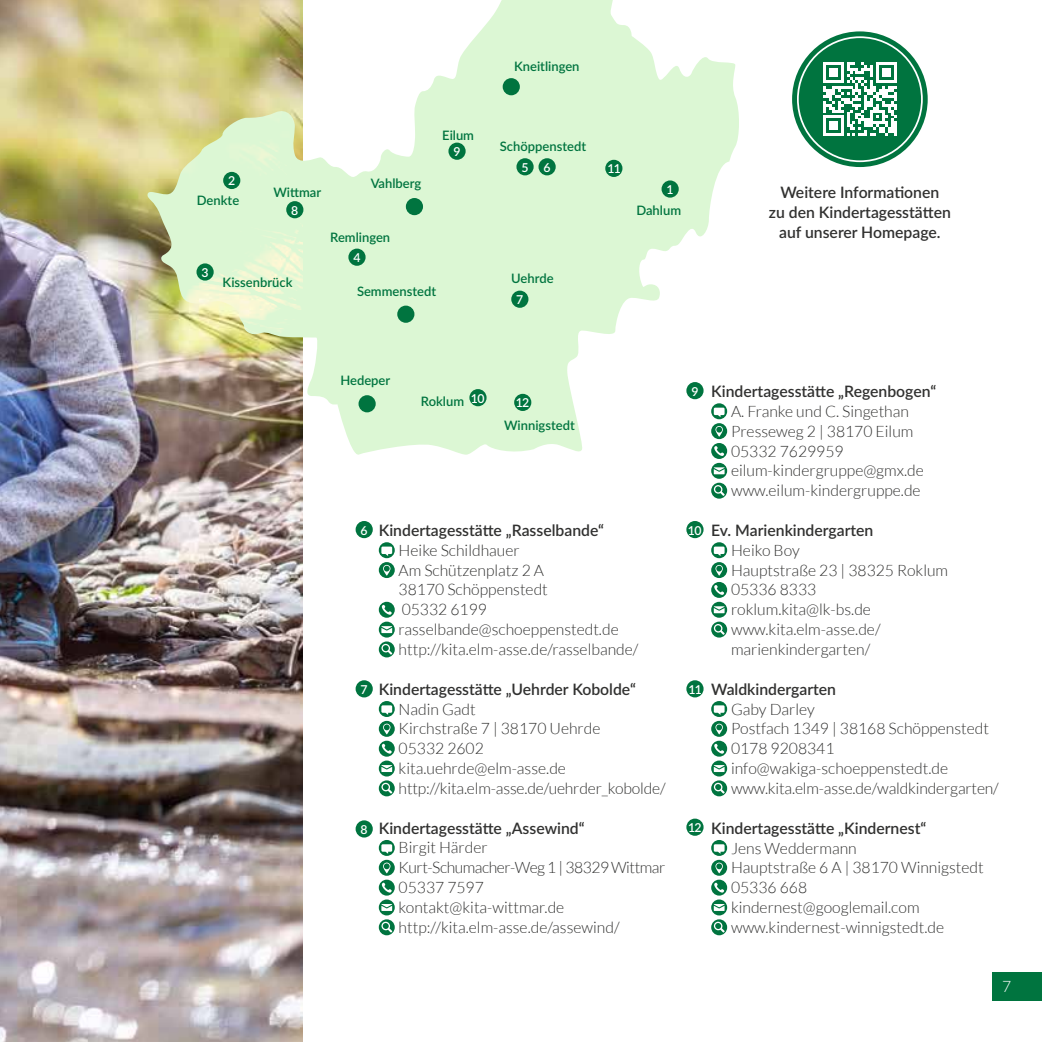
<style>
.page{position:relative;width:1042px;height:1042px;background:#fff}
.page>*{position:absolute;margin:0;border:0;box-sizing:border-box;transform-origin:0 0}
.t1{font:300 15.75px/19.8px "Lato";color:#313130}
.t2{font:600 15.75px/19.8px "Lato";color:#313130;text-align:center}
.t3{font:300 15.75px "Lato";color:#fff}
.t4{font:600 12.95px "Lato";color:#00743f}
.t5{font:600 12.25px "Lato";letter-spacing:-.05em;color:#fff}
</style>
<div class="page">
<div style="left:992px;top:972px;width:50px;height:29px;background:#00743f"></div>
<img style="left:0;top:0;width:303px;height:1042px">
<svg style="left:711px;top:456px;width:16px;height:43px"></svg>
<svg style="left:711px;top:542px;width:16px;height:95px"></svg>
<svg style="left:711px;top:701px;width:16px;height:95px"></svg>
<svg style="left:711px;top:840px;width:16px;height:95px"></svg>
<svg style="left:379px;top:542px;width:16px;height:36px"></svg>
<svg style="left:379px;top:602px;width:16px;height:55px"></svg>
<svg style="left:379px;top:701px;width:16px;height:95px"></svg>
<svg style="left:379px;top:840px;width:16px;height:95px"></svg>
<div style="left:356px;top:680px;width:17px;height:17px;background:#00743f;border-radius:50%"></div>
<div style="left:356px;top:820px;width:17px;height:17px;background:#00743f;border-radius:50%"></div>
<div style="left:686px;top:818px;width:17px;height:18px;background:#00743f;border-radius:50%"></div>
<div style="left:686px;top:680px;width:17px;height:17px;background:#00743f;border-radius:50%"></div>
<div style="left:686px;top:521px;width:17px;height:17px;background:#00743f;border-radius:50%"></div>
<svg style="left:147px;top:0;width:592px;height:456px;fill:#dcf7d4"></svg>
<div style="left:503px;top:78px;width:17px;height:17px;background:#00743f;border-radius:50%"></div>
<div style="left:406px;top:198px;width:17px;height:17px;background:#00743f;border-radius:50%"></div>
<div style="left:397px;top:306px;width:17px;height:17px;background:#00743f;border-radius:50%"></div>
<div style="left:358px;top:395px;width:18px;height:17px;background:#00743f;border-radius:50%"></div>
<div style="left:661px;top:180px;width:18px;height:18px;background:#00743f;border-radius:50%"></div>
<div style="left:223px;top:172px;width:17px;height:17px;background:#00743f;border-radius:50%"></div>
<div style="left:196px;top:263px;width:18px;height:18px;background:#00743f;border-radius:50%"></div>
<div style="left:348px;top:249px;width:17px;height:17px;background:#00743f;border-radius:50%"></div>
<div style="left:516px;top:158px;width:18px;height:17px;background:#00743f;border-radius:50%"></div>
<div style="left:538px;top:158px;width:18px;height:17px;background:#00743f;border-radius:50%"></div>
<div style="left:511px;top:291px;width:17px;height:17px;background:#00743f;border-radius:50%"></div>
<div style="left:286px;top:201px;width:17px;height:17px;background:#00743f;border-radius:50%"></div>
<div style="left:448px;top:143px;width:18px;height:17px;background:#00743f;border-radius:50%"></div>
<div style="left:469px;top:389px;width:17px;height:17px;background:#00743f;border-radius:50%"></div>
<div style="left:605px;top:160px;width:17px;height:17px;background:#00743f;border-radius:50%"></div>
<div style="left:514px;top:394px;width:17px;height:17px;background:#00743f;border-radius:50%"></div>
<svg style="left:792px;top:31px;width:135px;height:136px;background:#228659"></svg>
<div style="left:798px;top:37px;width:124px;height:124px;background:#00743f;border-radius:50%"></div>
<div style="left:797px;top:36px;width:126px;height:126px;border:2px solid #fff;border-radius:50%"></div>
<svg style="left:823px;top:62px;width:74px;height:74px"></svg>
<div style="left:356px;top:521px;width:17px;height:17px;background:#00743f;border-radius:50%"></div>
<p class="t4" style="left:514px;top:57px;width:67px">Kneitlingen</p>
<p class="t4" style="left:442px;top:126px;width:33px">Eilum</p>
<p class="t5" style="left:453px;top:143px;width:9px">9</p>
<p class="t4" style="left:500px;top:137px;width:88px">Schöppenstedt</p>
<p class="t5" style="left:521px;top:158px;width:31px">5 6</p>
<p class="t5" style="left:607px;top:160px;width:15px">11</p>
<p class="t5" style="left:228px;top:172px;width:9px">2</p>
<p class="t4" style="left:197px;top:191px;width:44px">Denkte</p>
<p class="t4" style="left:273px;top:183px;width:49px">Wittmar</p>
<p class="t5" style="left:291px;top:201px;width:9px">8</p>
<p class="t4" style="left:371px;top:174px;width:52px">Vahlberg</p>
<p class="t4" style="left:330px;top:228px;width:62px">Remlingen</p>
<p class="t5" style="left:666px;top:181px;width:9px">1</p>
<p class="t4" style="left:636px;top:201px;width:46px">Dahlum</p>
<p class="t2" style="left:769px;top:182px;width:183px">Weitere Informationen<br>zu den Kindertagesstätten auf unserer Homepage.</p>
<p class="t5" style="left:353px;top:249px;width:9px">4</p>
<p class="t5" style="left:201px;top:264px;width:9px">3</p>
<p class="t4" style="left:223px;top:273px;width:71px">Kissenbrück</p>
<p class="t4" style="left:357px;top:282px;width:81px">Semmenstedt</p>
<p class="t4" style="left:511px;top:269px;width:44px">Uehrde</p>
<p class="t5" style="left:516px;top:291px;width:9px">7</p>
<p class="t4" style="left:340px;top:371px;width:51px">Hedeper</p>
<p class="t4" style="left:421px;top:392px;width:45px">Roklum</p>
<p class="t5" style="left:471px;top:389px;width:15px">10</p>
<p class="t5" style="left:516px;top:394px;width:15px">12</p>
<p class="t4" style="left:504px;top:416px;width:72px">Winnigstedt</p>
<p class="t5" style="left:691px;top:382px;width:9px">9</p>
<p class="t2" style="left:379px;top:519px;width:227px">Kindertagesstätte „Rasselbande“</p>
<p class="t1" style="left:399px;top:540px;width:241px">Heike Schildhauer<br>Am Schützenplatz 2 A<br>38170 Schöppenstedt<br>05332 6199 rasselbande@schoeppenstedt.de http://kita.elm-asse.de/rasselbande/</p>
<p class="t2" style="left:379px;top:678px;width:259px">Kindertagesstätte „Uehrder Kobolde“</p>
<p class="t1" style="left:399px;top:699px;width:268px">Nadin Gadt<br>Kirchstraße 7 | 38170 Uehrde<br>05332 2602<br>kita.uehrde@elm-asse.de http://kita.elm-asse.de/uehrder_kobolde/</p>
<p class="t2" style="left:379px;top:817px;width:207px">Kindertagesstätte „Assewind“</p>
<p class="t1" style="left:399px;top:838px;width:268px">Birgit Härder<br>Kurt-Schumacher-Weg 1 | 38329 Wittmar<br>05337 7597<br>kontakt@kita-wittmar.de http://kita.elm-asse.de/assewind/</p>
<p class="t5" style="left:688px;top:521px;width:15px">10</p>
<p class="t5" style="left:361px;top:521px;width:9px">6</p>
<p class="t5" style="left:688px;top:680px;width:15px">11</p>
<p class="t5" style="left:361px;top:680px;width:9px">7</p>
<p class="t5" style="left:361px;top:820px;width:9px">8</p>
<p class="t5" style="left:688px;top:819px;width:15px">12</p>
<p class="t2" style="left:711px;top:381px;width:227px">Kindertagesstätte „Regenbogen“</p>
<p class="t1" style="left:731px;top:401px;width:194px">A. Franke und C. Singethan<br>Presseweg 2 | 38170 Eilum<br>05332 7629959 eilum-kindergruppe@gmx.de www.eilum-kindergruppe.de</p>
<p class="t2" style="left:711px;top:519px;width:164px">Ev. Marienkindergarten</p>
<p class="t1" style="left:731px;top:540px;width:219px">Heiko Boy<br>Hauptstraße 23 | 38325 Roklum<br>05336 8333 roklum.kita@lk-bs.de www.kita.elm-asse.de/ marienkindergarten/</p>
<p class="t2" style="left:711px;top:678px;width:126px">Waldkindergarten</p>
<p class="t1" style="left:731px;top:699px;width:269px">Gaby Darley<br>Postfach 1349 | 38168 Schöppenstedt<br>0178 9208341 info@wakiga-schoeppenstedt.de www.kita.elm-asse.de/waldkindergarten/</p>
<p class="t2" style="left:711px;top:817px;width:217px">Kindertagesstätte „Kindernest“</p>
<p class="t1" style="left:731px;top:838px;width:254px">Jens Weddermann<br>Hauptstraße 6 A | 38170 Winnigstedt<br>05336 668 kindernest@googlemail.com www.kindernest-winnigstedt.de</p>
<p class="t3" style="left:1002px;top:978px;width:11px">7</p>
</div>
